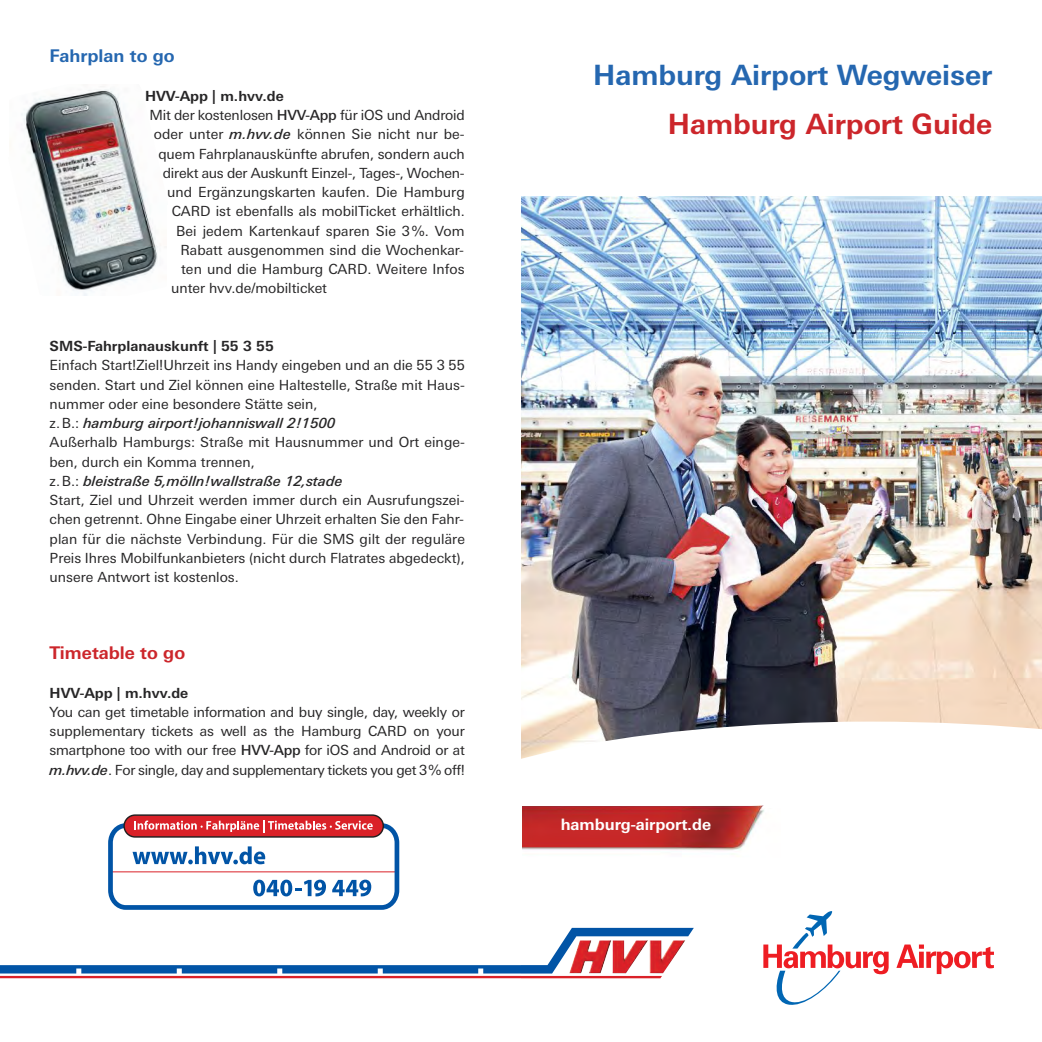
<style>
.page{position:relative;width:1042px;height:1042px;background:#fff}
.page>*{position:absolute;margin:0;border:0;box-sizing:border-box;transform-origin:0 0}
.t1{font:700 28px "LT Univers Basic";color:#2567b0}
.t2{font:700 28px "LT Univers Basic";color:#cc262b}
.t3{font:700 17.5px "LT Univers Basic";color:#cc262b}
.t4{font:700 17.5px "LT Univers Basic";color:#2567b0}
.t5{font:700 15.75px "LT Univers Basic";color:#fff}
.t6{font:14px/19.2px "LT Univers Basic";color:#272627}
.t7{font:700 14px "LT Univers Basic";color:#272627}
.s1{font-weight:500}
.s2{font-weight:500;font-style:italic}
</style>
<div class="page">
<img style="left:521px;top:196px;width:521px;height:563px">
<img style="left:522px;top:805px;width:242px;height:46px">
<svg style="left:763px;top:911px;width:125px;height:94px"></svg>
<svg style="left:896px;top:944px;width:98px;height:30px"></svg>
<svg style="left:0;top:928px;width:694px;height:50px"></svg>
<img style="left:569px;top:940px;width:116px;height:33px">
<div style="left:124px;top:815px;width:259px;height:22px;background:#da2128;border-radius:11px"></div>
<div style="left:123px;top:814px;width:261px;height:23px;border:1px solid #231f20;border-radius:11px"></div>
<svg style="left:108px;top:820px;width:292px;height:90px"></svg>
<img style="left:21px;top:86px;width:137px;height:209px">
<p class="t4" style="left:50px;top:50px;width:127px">Fahrplan to go</p>
<p class="t7" style="left:145px;top:91px;width:140px">HVV-App | m.hvv.de</p>
<p class="t6" style="left:149px;top:107px;width:317px">Mit der kostenlosen <span class="s1">HVV-App</span> für iOS und Android</p>
<p class="t6" style="left:154px;top:126px;width:312px">oder unter <span class="s2">m.hvv.de</span> können Sie nicht nur be-</p>
<p class="t6" style="left:158px;top:145px;width:308px">quem Fahrplanauskünfte abrufen, sondern auch</p>
<p class="t6" style="left:163px;top:164px;width:303px">direkt aus der Auskunft Einzel-, Tages-, Wochen-</p>
<p class="t6" style="left:167px;top:184px;width:299px">und Ergänzungskarten kaufen. Die Hamburg</p>
<p class="t6" style="left:172px;top:203px;width:295px">CARD ist ebenfalls als mobilTicket erhältlich.</p>
<p class="t6" style="left:176px;top:222px;width:290px">Bei jedem Kartenkauf sparen Sie 3%. Vom</p>
<p class="t6" style="left:181px;top:241px;width:285px">Rabatt ausgenommen sind die Wochenkar-</p>
<p class="t6" style="left:181px;top:261px;width:285px">ten und die Hamburg CARD. Weitere Infos</p>
<p class="t6" style="left:171px;top:280px;width:157px">unter hvv.de/mobilticket</p>
<p class="t7" style="left:50px;top:341px;width:226px">SMS-Fahrplanauskunft | 55 3 55</p>
<p class="t6" style="left:50px;top:357px;width:417px">Einfach Start!Ziel!Uhrzeit ins Handy eingeben und an die 55 3 55 senden. Start und Ziel können eine Haltestelle, Straße mit Haus&shy;nummer oder eine besondere Stätte sein,<br>z.B.: <span class="s2">hamburg airport!johanniswall 2!1500<br></span>Außerhalb Hamburgs: Straße mit Hausnummer und Ort ein ge - ben, durch ein Komma trennen,<br>z.B.: <span class="s2">bleistraße 5,mölln!wallstraße 12,stade<br></span>Start, Ziel und Uhrzeit werden immer durch ein Ausrufungszei&shy;chen getrennt. Ohne Eingabe einer Uhrzeit erhalten Sie den Fahr&shy;plan für die nächste Verbindung. Für die SMS gilt der reguläre Preis Ihres Mobilfunkanbieters (nicht durch Flatrates abgedeckt), unsere Antwort ist kostenlos.</p>
<p class="t3" style="left:50px;top:646px;width:137px">Timetable to go</p>
<p class="t7" style="left:50px;top:687px;width:140px">HVV-App | m.hvv.de</p>
<p class="t6" style="left:50px;top:703px;width:417px;text-align:justify">You can get timetable information and buy single, day, weekly or supplementary tickets as well as the Hamburg CARD on your smartphone too with our free <span class="s1">HVV-App</span> for iOS and Android or at <span class="s2">m.hvv.de</span>. For single, day and supplementary tickets you get 3% off!</p>
<h1 class="t1" style="left:593px;top:65px;width:401px">Hamburg Airport Wegweiser</h1>
<h1 class="t2" style="left:668px;top:114px;width:326px">Hamburg Airport Guide</h1>
<p class="t5" style="left:561px;top:818px;width:152px">hamburg-airport.de</p>
</div>
